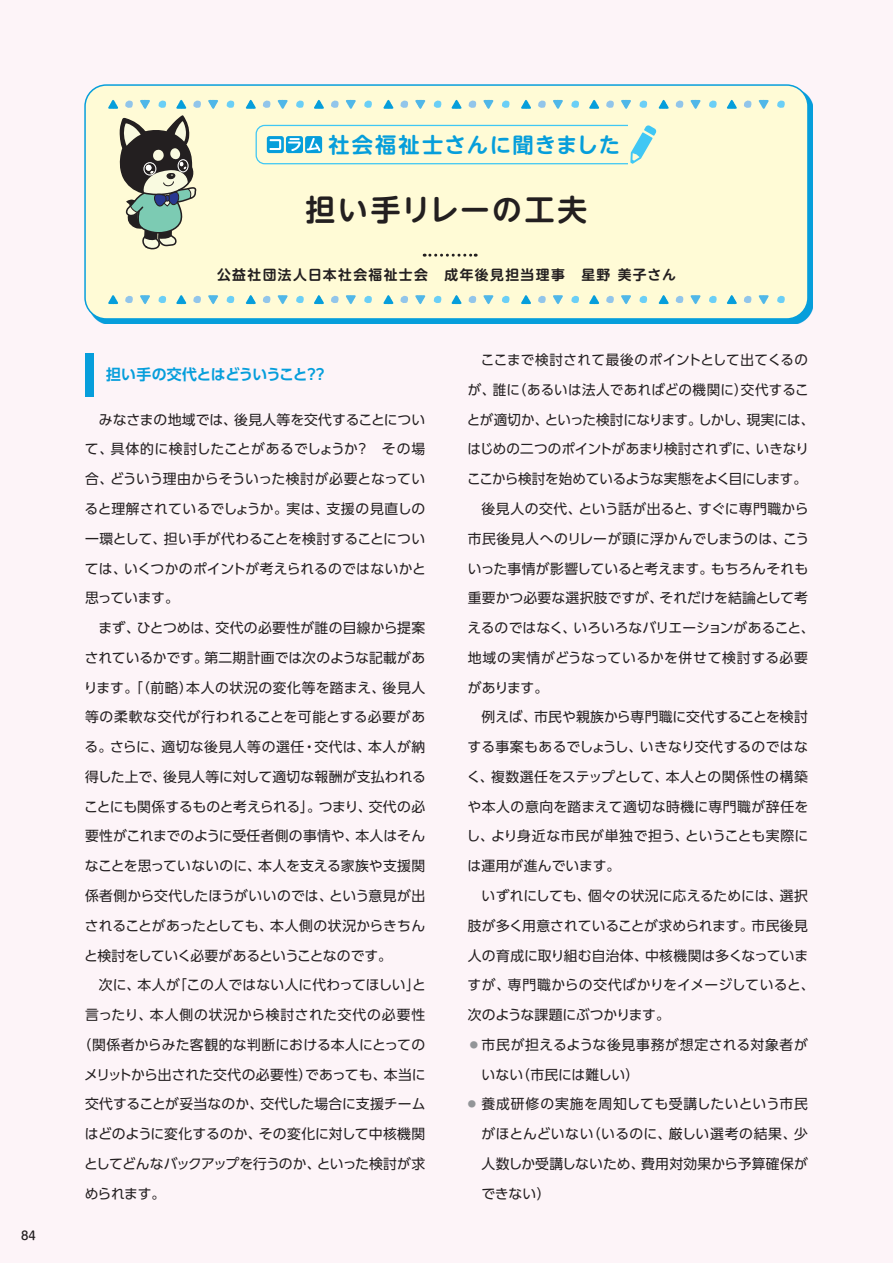
<style>
.page{position:relative;width:893px;height:1263px;background:#fdf4f8}
.page>*{position:absolute;margin:0;border:0;box-sizing:border-box;transform-origin:0 0}
.t1{font:700 29.7px "UD Shin M Go Pro De";letter-spacing:.085em;color:#231f20}
.t2{font:700 21.3px "UD Shin M Go Pro De";letter-spacing:.065em;color:#069edb}
.t3{font:700 14.85px "UD Shin Go Pro De";letter-spacing:-.03em;color:#069edb}
.t4{font:13.8px/29.7px "UD Shin Go Pro";letter-spacing:.005em;color:#231f20;text-align:justify}
.t5{font:13.8px/29.7px "UD Shin Go Pro";letter-spacing:.025em;color:#231f20}
.t6{font:13.8px "UD Shin Go Pro";letter-spacing:-.025em;color:#231f20}
.t7{font:700 13.8px "UD Shin M Go Pro De";letter-spacing:.1em;color:#231f20}
.t8{font:13.8px "UD Shin Go Pro";letter-spacing:-.045em;color:#231f20}
.t9{font:13.8px "UD Shin Go Pro";letter-spacing:.03em;color:#231f20}
.t10{font:13.8px "UD Shin Go Pro";letter-spacing:.04em;color:#231f20}
.t11{font:13.8px "UD Shin Go Pro";letter-spacing:.065em;color:#231f20}
.t12{font:13.8px "UD Shin Go Pro";letter-spacing:.045em;color:#231f20}
.t13{font:13.8px "UD Shin Go Pro";letter-spacing:.035em;color:#231f20}
.t14{font:13.8px "UD Shin Go Pro";letter-spacing:-.015em;color:#231f20}
.t15{font:500 11.7px "Shin M Go Pro";color:#231f20}
</style>
<div class="page">
<img style="left:88px;top:88px;width:725px;height:236px">
<div style="left:85px;top:85px;width:723px;height:234px;background:#fffbd6;border-radius:21px"></div>
<div style="left:84px;top:84px;width:725px;height:236px;border:1px solid #069edb;border-radius:21px"></div>
<svg style="left:208px;top:100px;width:10px;height:9px"></svg>
<svg style="left:226px;top:101px;width:8px;height:7px"></svg>
<svg style="left:246px;top:100px;width:10px;height:9px"></svg>
<svg style="left:278px;top:100px;width:10px;height:9px"></svg>
<svg style="left:263px;top:101px;width:7px;height:7px"></svg>
<svg style="left:296px;top:101px;width:8px;height:7px"></svg>
<svg style="left:314px;top:100px;width:10px;height:9px"></svg>
<svg style="left:346px;top:100px;width:10px;height:9px"></svg>
<svg style="left:331px;top:101px;width:8px;height:7px"></svg>
<svg style="left:364px;top:101px;width:8px;height:7px"></svg>
<svg style="left:383px;top:100px;width:10px;height:9px"></svg>
<svg style="left:415px;top:100px;width:10px;height:9px"></svg>
<svg style="left:400px;top:101px;width:8px;height:7px"></svg>
<svg style="left:434px;top:101px;width:7px;height:7px"></svg>
<svg style="left:452px;top:100px;width:9px;height:9px"></svg>
<svg style="left:483px;top:100px;width:10px;height:9px"></svg>
<svg style="left:468px;top:101px;width:8px;height:7px"></svg>
<svg style="left:502px;top:101px;width:7px;height:7px"></svg>
<svg style="left:521px;top:100px;width:10px;height:9px"></svg>
<svg style="left:553px;top:100px;width:10px;height:9px"></svg>
<svg style="left:538px;top:101px;width:8px;height:7px"></svg>
<svg style="left:571px;top:101px;width:8px;height:7px"></svg>
<svg style="left:589px;top:100px;width:10px;height:9px"></svg>
<svg style="left:621px;top:100px;width:10px;height:9px"></svg>
<svg style="left:606px;top:101px;width:8px;height:7px"></svg>
<svg style="left:639px;top:101px;width:8px;height:7px"></svg>
<svg style="left:659px;top:100px;width:10px;height:9px"></svg>
<svg style="left:691px;top:100px;width:9px;height:9px"></svg>
<svg style="left:676px;top:101px;width:7px;height:7px"></svg>
<svg style="left:709px;top:101px;width:8px;height:7px"></svg>
<svg style="left:727px;top:100px;width:10px;height:9px"></svg>
<svg style="left:759px;top:100px;width:10px;height:9px"></svg>
<svg style="left:744px;top:101px;width:7px;height:7px"></svg>
<svg style="left:777px;top:101px;width:8px;height:7px"></svg>
<svg style="left:108px;top:295px;width:10px;height:9px"></svg>
<svg style="left:140px;top:295px;width:10px;height:9px"></svg>
<svg style="left:125px;top:296px;width:8px;height:7px"></svg>
<svg style="left:158px;top:296px;width:8px;height:7px"></svg>
<svg style="left:176px;top:295px;width:10px;height:9px"></svg>
<svg style="left:208px;top:295px;width:10px;height:9px"></svg>
<svg style="left:193px;top:296px;width:8px;height:7px"></svg>
<svg style="left:226px;top:296px;width:8px;height:7px"></svg>
<svg style="left:246px;top:295px;width:10px;height:9px"></svg>
<svg style="left:278px;top:295px;width:10px;height:9px"></svg>
<svg style="left:263px;top:296px;width:7px;height:7px"></svg>
<svg style="left:296px;top:296px;width:8px;height:7px"></svg>
<svg style="left:314px;top:295px;width:10px;height:9px"></svg>
<svg style="left:346px;top:295px;width:10px;height:9px"></svg>
<svg style="left:331px;top:296px;width:8px;height:7px"></svg>
<svg style="left:364px;top:296px;width:8px;height:7px"></svg>
<svg style="left:383px;top:295px;width:10px;height:9px"></svg>
<svg style="left:415px;top:295px;width:10px;height:9px"></svg>
<svg style="left:400px;top:296px;width:8px;height:7px"></svg>
<svg style="left:434px;top:296px;width:7px;height:7px"></svg>
<svg style="left:452px;top:295px;width:9px;height:9px"></svg>
<svg style="left:483px;top:295px;width:10px;height:9px"></svg>
<svg style="left:468px;top:296px;width:8px;height:7px"></svg>
<svg style="left:502px;top:296px;width:7px;height:7px"></svg>
<svg style="left:521px;top:295px;width:10px;height:9px"></svg>
<svg style="left:553px;top:295px;width:10px;height:9px"></svg>
<svg style="left:538px;top:296px;width:8px;height:7px"></svg>
<svg style="left:571px;top:296px;width:8px;height:7px"></svg>
<svg style="left:589px;top:295px;width:10px;height:9px"></svg>
<svg style="left:621px;top:295px;width:10px;height:9px"></svg>
<svg style="left:606px;top:296px;width:8px;height:7px"></svg>
<svg style="left:639px;top:296px;width:8px;height:7px"></svg>
<svg style="left:659px;top:295px;width:10px;height:9px"></svg>
<svg style="left:691px;top:295px;width:9px;height:9px"></svg>
<svg style="left:676px;top:296px;width:7px;height:7px"></svg>
<svg style="left:709px;top:296px;width:8px;height:7px"></svg>
<svg style="left:727px;top:295px;width:10px;height:9px"></svg>
<svg style="left:759px;top:295px;width:10px;height:9px"></svg>
<svg style="left:744px;top:296px;width:7px;height:7px"></svg>
<svg style="left:777px;top:296px;width:8px;height:7px"></svg>
<div style="left:256px;top:125px;width:381px;height:39px;border:1px solid #40c7f4;border-radius:9px"></div>
<svg style="left:108px;top:100px;width:93px;height:150px"></svg>
<svg style="left:424px;top:254px;width:52px;height:3px"></svg>
<div style="left:267px;top:136px;width:17px;height:17px;background:#069edb;border-radius:3px"></div>
<div style="left:286px;top:136px;width:17px;height:17px;background:#069edb;border-radius:3px"></div>
<div style="left:305px;top:136px;width:17px;height:17px;background:#069edb;border-radius:3px"></div>
<svg style="left:269px;top:139px;width:12px;height:11px"></svg>
<svg style="left:288px;top:138px;width:13px;height:13px"></svg>
<svg style="left:307px;top:138px;width:13px;height:13px"></svg>
<div style="left:628px;top:123px;width:43px;height:43px;background:#fffbd6"></div>
<svg style="left:630px;top:125px;width:26px;height:39px"></svg>
<div style="left:85px;top:353px;width:9px;height:44px;background:#069edb"></div>
<p class="t15" style="left:21px;top:1226px;width:16px">84</p>
<h2 class="t2" style="left:328px;top:127px;width:293px">社会福祉士さんに聞きました</h2>
<h1 class="t1" style="left:306px;top:185px;width:283px">担い手リレーの工夫</h1>
<p class="t7" style="left:217px;top:264px;width:460px">公益社団法人日本社会福祉士会　成年後見担当理事　星野 美子さん</p>
<p class="t3" style="left:106px;top:363px;width:223px">担い手の交代とはどういうこと？？</p>
<p class="t4" style="left:85px;top:404px;width:343px;text-indent:14px">みなさまの地域では、後見人等を交代することについて、具体的に検討したことがあるでしょうか？　その場合、どういう理由からそういった検討が必要となっていると理解されているでしょうか。実は、支援の見直しの一環として、担い手が代わることを検討することについては、いくつかのポイントが考えられるのではないかと思っています。</p>
<p class="t4" style="left:84px;top:612px;width:343px;text-indent:14px">まず、ひとつめは、交代の必要性が誰の目線から提案されているかです。第二期計画では次のような記載があります。「（前略）本人の状況の変化等を踏まえ、後見人等の柔軟な交代が行われることを可能とする必要がある。さらに、適切な後見人等の選任・交代は、本人が納得した上で、後見人等に対して適切な報酬が支払われることにも関係するものと考えられる」。つまり、交代の必要性がこれまでのように受任者側の事情や、本人はそんなことを思っていないのに、本人を支える家族や支援関係者側から交代したほうがいいのでは、という意見が出されることがあったとしても、本人側の状況からきちんと検討をしていく必要があるということなのです。</p>
<p class="t4" style="left:99px;top:970px;width:329px">次に、本人が「この人ではない人に代わってほしい」と</p>
<p class="t11" style="left:85px;top:1004px;width:342px">言ったり、本人側の状況から検討された交代の必要性</p>
<p class="t5" style="left:78px;top:1029px;width:349px">（関係者からみた客観的な判断における本人にとっての</p>
<p class="t4" style="left:84px;top:1059px;width:343px">メリットから出された交代の必要性）であっても、本当に</p>
<p class="t4" style="left:85px;top:1089px;width:342px">交代することが妥当なのか、交代した場合に支援チーム</p>
<p class="t4" style="left:85px;top:1118px;width:342px">はどのように変化するのか、その変化に対して中核機関</p>
<p class="t8" style="left:84px;top:1152px;width:342px">としてどんなバックアップを行うのか、といった検討が求</p>
<p class="t4" style="left:85px;top:1178px;width:82px">められます。</p>
<p class="t5" style="left:481px;top:345px;width:329px">ここまで検討されて最後のポイントとして出てくるの</p>
<p class="t5" style="left:468px;top:374px;width:342px">が、誰に（あるいは法人であればどの機関に）交代するこ</p>
<p class="t6" style="left:467px;top:408px;width:349px">とが適切か、といった検討になります。しかし、現実には、</p>
<p class="t4" style="left:468px;top:434px;width:343px">はじめの二つのポイントがあまり検討されずに、いきなり</p>
<p class="t6" style="left:467px;top:468px;width:341px">ここから検討を始めているような実態をよく目にします。</p>
<p class="t5" style="left:482px;top:493px;width:328px">後見人の交代、という話が出ると、すぐに専門職から</p>
<p class="t5" style="left:468px;top:523px;width:343px">市民後見人へのリレーが頭に浮かんでしまうのは、こう</p>
<p class="t4" style="left:468px;top:553px;width:342px">いった事情が影響していると考えます。もちろんそれも</p>
<p class="t4" style="left:468px;top:583px;width:342px">重要かつ必要な選択肢ですが、それだけを結論として考</p>
<p class="t4" style="left:467px;top:612px;width:349px">えるのではなく、いろいろなバリエーションがあること、</p>
<p class="t12" style="left:468px;top:646px;width:342px">地域の実情がどうなっているかを併せて検討する必要</p>
<p class="t4" style="left:468px;top:672px;width:82px">があります。</p>
<p class="t4" style="left:482px;top:702px;width:328px">例えば、市民や親族から専門職に交代することを検討</p>
<p class="t4" style="left:468px;top:732px;width:342px">する事案もあるでしょうし、いきなり交代するのではな</p>
<p class="t9" style="left:467px;top:765px;width:343px">く、複数選任をステップとして、本人との関係性の構築</p>
<p class="t13" style="left:467px;top:795px;width:342px">や本人の意向を踏まえて適切な時機に専門職が辞任を</p>
<p class="t10" style="left:466px;top:825px;width:343px">し、より身近な市民が単独で担う、ということも実際に</p>
<p class="t4" style="left:468px;top:851px;width:154px">は運用が進んでいます。</p>
<p class="t4" style="left:482px;top:880px;width:328px">いずれにしても、個々の状況に応えるためには、選択</p>
<p class="t4" style="left:468px;top:910px;width:342px">肢が多く用意されていることが求められます。市民後見</p>
<p class="t4" style="left:468px;top:940px;width:342px">人の育成に取り組む自治体、中核機関は多くなっていま</p>
<p class="t5" style="left:468px;top:970px;width:348px">すが、専門職からの交代ばかりをイメージしていると、</p>
<p class="t14" style="left:468px;top:1004px;width:204px">次のような課題にぶつかります。</p>
<p class="t5" style="left:482px;top:1029px;width:328px;text-indent:-12px"><sup>●</sup> 市民が担えるような後見事務が想定される対象者がいない（市民には難しい）</p>
<p class="t4" style="left:481px;top:1089px;width:328px;text-indent:-14px"><sup>●</sup> 養成研修の実施を周知しても受講したいという市民がほとんどいない（いるのに、厳しい選考の結果、少人数しか受講しないため、費用対効果から予算確保ができない）</p>
</div>
